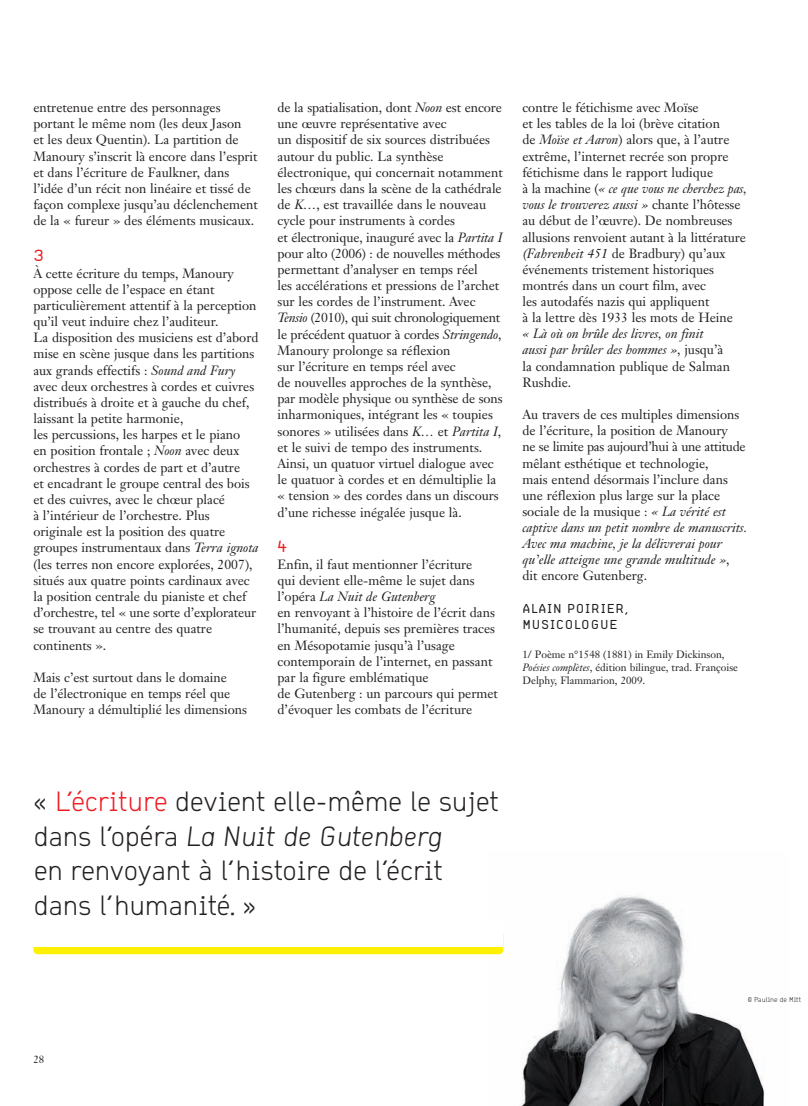
<style>
.page{position:relative;width:808px;height:1106px;background:#fff}
.page>*{position:absolute;margin:0;border:0;box-sizing:border-box;transform-origin:0 0}
.t1{font:28.5px/34.5px "Walden AT1";letter-spacing:-.01em;color:#231f20}
.t2{font:28.5px "Walden AT3 it";letter-spacing:-.01em;color:#231f20}
.t3{font:16.5px "Walden CT1";color:#ee1d23}
.t4{font:13.2px/16.2px "Janson Text";color:#231f20}
.t5{font:italic 13.2px/16.2px "Janson Text";color:#231f20}
.t6{font:13.2px/15.9px "Walden CT1";letter-spacing:.06em;color:#231f20}
.t7{font:10.5px/12.9px "Janson Text";color:#231f20}
.t8{font:7.2px "Walden AT1";color:#231f20}
.s1{font-style:italic}
.s2{font-style:normal}
.s3{color:#ee1d23}
.s4{font-family:"Walden AT1"}
</style>
<div class="page">
<img style="left:488px;top:895px;width:277px;height:211px">
<div style="left:33px;top:930px;width:470px;height:24px;background:#fff101;border-radius:4px"></div>
<div style="left:33px;top:921px;width:470px;height:25px;background:#fff"></div>
<p class="t4" style="left:33px;top:101px;width:226px">entretenue entre des personnages portant le même nom (les deux Jason<br>et les deux Quentin). La partition de Manoury s’inscrit là encore dans l’esprit et dans l’écriture de Faulkner, dans l’idée d’un récit non linéaire et tissé de façon complexe jusqu’au déclenchement de la « fureur » des éléments musicaux.</p>
<p class="t3" style="left:33px;top:249px;width:12px">3</p>
<p class="t4" style="left:33px;top:266px;width:227px">À cette écriture du temps, Manoury oppose celle de l’espace en étant particulièrement attentif à la perception qu’il veut induire chez l’auditeur.<br>La disposition des musiciens est d’abord mise en scène jusque dans les partitions aux grands effectifs : <span class="s1">Sound and Fury </span>avec deux orchestres à cordes et cuivres distribués à droite et à gauche du chef, laissant la petite harmonie,<br>les percussions, les harpes et le piano<br>en position frontale ; <span class="s1">Noon</span> avec deux orchestres à cordes de part et d’autre<br>et encadrant le groupe central des bois et des cuivres, avec le chœur placé<br>à l’intérieur de l’orchestre. Plus originale est la position des quatre groupes instrumentaux dans <span class="s1">Terra ignota </span>(les terres non encore explorées, 2007), situés aux quatre points cardinaux avec la position centrale du pianiste et chef d’orchestre, tel « une sorte d’explorateur se trouvant au centre des quatre continents ».</p>
<p class="t4" style="left:33px;top:670px;width:215px">Mais c’est surtout dans le domaine<br>de l’électronique en temps réel que<br>Manoury a démultiplié les dimensions</p>
<p class="t4" style="left:277px;top:101px;width:227px">de la spatialisation, dont <span class="s1">Noon</span> est encore une œuvre représentative avec<br>un dispositif de six sources distribuées autour du public. La synthèse électronique, qui concernait notamment les chœurs dans la scène de la cathédrale de <span class="s1">K…</span>, est travaillée dans le nouveau cycle pour instruments à cordes<br>et électronique, inauguré avec la <span class="s1">Partita I </span>pour alto (2006) : de nouvelles méthodes permettant d’analyser en temps réel<br>les accélérations et pressions de l’archet sur les cordes de l’instrument. Avec <span class="s1">Tensio</span> (2010), qui suit chronologiquement le précédent quatuor à cordes <span class="s1">Stringendo</span>, Manoury prolonge sa réflexion<br>sur l’écriture en temps réel avec<br>de nouvelles approches de la synthèse, par modèle physique ou synthèse de sons inharmoniques, intégrant les « toupies sonores » utilisées dans <span class="s1">K…</span> et <span class="s1">Partita I</span>, et le suivi de tempo des instruments.<br>Ainsi, un quatuor virtuel dialogue avec le quatuor à cordes et en démultiplie la « tension » des cordes dans un discours d’une richesse inégalée jusque là.</p>
<p class="t3" style="left:277px;top:540px;width:11px">4</p>
<p class="t4" style="left:277px;top:557px;width:222px">Enfin, il faut mentionner l’écriture<br>qui devient elle-même le sujet dans l’opéra <span class="s1">La Nuit de Gutenberg<br></span>en renvoyant à l’histoire de l’écrit dans l’humanité, depuis ses premières traces en Mésopotamie jusqu’à l’usage contemporain de l’internet, en passant par la figure emblématique<br>de Gutenberg : un parcours qui permet d’évoquer les combats de l’écriture</p>
<p class="t4" style="left:522px;top:101px;width:226px">contre le fétichisme avec Moïse<br>et les tables de la loi (brève citation<br>de <span class="s1">Moïse et Aaron</span>) alors que, à l’autre extrême, l’internet recrée son propre fétichisme dans le rapport ludique<br>à la machine (<span class="s1">« ce que vous ne cherchez pas, vous le trouverez aussi »</span> chante l’hôtesse au début de l’œuvre). De nombreuses allusions renvoient autant à la littérature <span class="s1">(Fahrenheit 451</span> de Bradbury) qu’aux événements tristement historiques montrés dans un court film, avec<br>les autodafés nazis qui appliquent<br>à la lettre dès 1933 les mots de Heine</p>
<p class="t5" style="left:522px;top:327px;width:209px">« Là où on brûle des livres, on finit aussi par brûler des hommes »<span class="s2">, jusqu’à la condamnation publique de Salman<br>Rushdie.</span></p>
<p class="t4" style="left:522px;top:408px;width:226px">Au travers de ces multiples dimensions de l’écriture, la position de Manoury<br>ne se limite pas aujourd’hui à une attitude mêlant esthétique et technologie,<br>mais entend désormais l’inclure dans une réflexion plus large sur la place sociale de la musique : <span class="s1">« La vérité est captive dans un petit nombre de manuscrits.<br>Avec ma machine, je la délivrerai pour qu’elle atteigne une grande multitude »</span>, dit encore Gutenberg.</p>
<p class="t6" style="left:522px;top:602px;width:107px">ALAIN POIRIER,<br>MUSICOLOGUE</p>
<p class="t7" style="left:522px;top:649px;width:217px">1/ Poème n°1548 (1881) in Emily Dickinson,<br><span class="s1">Poésies complètes</span>, édition bilingue, trad. Françoise<br>Delphy, Flammarion, 2009.</p>
<h1 class="t1" style="left:34px;top:787px;width:467px">« <span class="s3">L’écriture</span> devient elle-même le sujet</h1>
<h1 class="t2" style="left:34px;top:826px;width:411px"><span class="s4">dans l’opéra</span> La Nuit de Gutenberg</h1>
<h1 class="t1" style="left:34px;top:856px;width:411px">en renvoyant à l’histoire de l’écrit dans l’humanité. »</h1>
<p class="t7" style="left:33px;top:1053px;width:12px">28</p>
<p class="t8" style="left:748px;top:997px;width:55px">© Pauline de Mitt</p>
</div>
